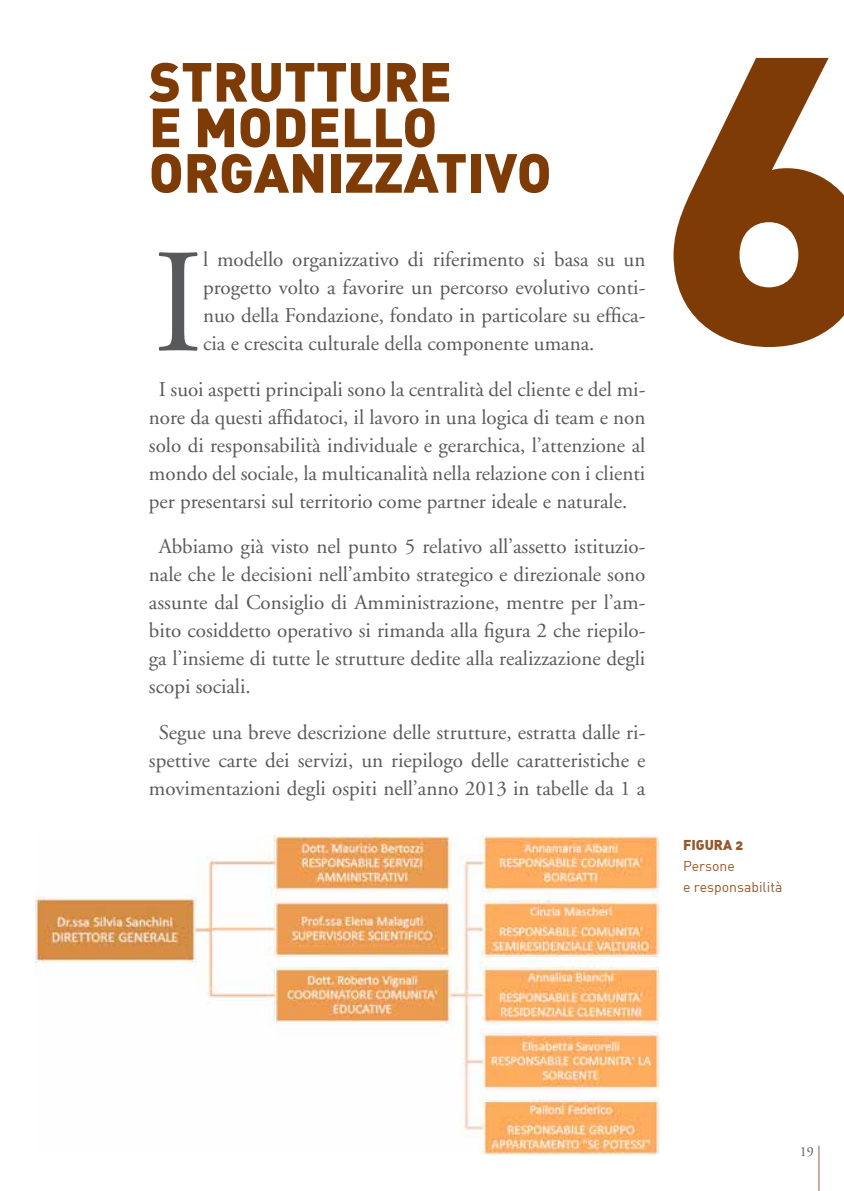
<style>
.page{position:relative;width:844px;height:1191px;background:#fff}
.page>*{position:absolute;margin:0;border:0;box-sizing:border-box;transform-origin:0 0}
.t1{font:900 402.5px "DIN";color:#7e3b05}
.t2{font:147.7px "Adobe Garamond";color:#58595b}
.t3{font:900 54.25px/45.5px "DIN";color:#7e3b05}
.t4{font:21px/28px "Adobe Garamond";color:#58595b;text-align:justify}
.t5{font:14px/21px "DIN";color:#94572b}
.t6{font:14px "DIN Black Alternate";color:#94572b}
.t7{font:14px "Adobe Garamond";color:#58595b}
</style>
<div class="page">
<hr style="left:818px;top:1145px;width:1px;height:46px;background:#905e4b">
<img style="left:36px;top:835px;width:622px;height:319px">
<h3 class="t3" style="left:149px;top:56px;width:133px">STRUTTU</h3>
<h3 class="t3" style="left:383px;top:56px;width:63px">RE</h3>
<h3 class="t3" style="left:149px;top:102px;width:156px">E MODELL</h3>
<h3 class="t3" style="left:149px;top:102px;width:404px;text-indent:253px">O<br>ORGANIZZAT IVO</h3>
<h2 class="t2" style="left:153px;top:224px;width:51px">I</h2>
<p class="t4" style="left:203px;top:246px;width:443px">l modello organizzativo di riferimento si basa su un progetto volto a favorire un percorso evolutivo conti&shy;nuo della Fondazione, fondato in particolare su effica&shy;cia e crescita culturale della componente umana.</p>
<p class="t4" style="left:149px;top:376px;width:498px;text-indent:10px">I suoi aspetti principali sono la centralità del cliente e del mi&shy;nore da questi affidatoci, il lavoro in una logica di team e non solo di responsabilità individuale e gerarchica, l’attenzione al mondo del sociale, la multicanalità nella relazione con i clienti per presentarsi sul territorio come partner ideale e naturale.</p>
<p class="t4" style="left:149px;top:533px;width:498px;text-indent:10px">Abbiamo già visto nel punto 5 relativo all’assetto istituzio&shy;nale che le decisioni nell’ambito strategico e direzionale sono assunte dal Consiglio di Amministrazione, mentre per l’am&shy;bito cosiddetto operativo si rimanda alla figura 2 che riepilo&shy;ga l’insieme di tutte le strutture dedite alla realizzazione degli scopi sociali.</p>
<p class="t4" style="left:149px;top:718px;width:498px;text-align:center">Segue una breve descrizione delle strutture, estratta dalle ri&shy;spettive carte dei servizi, un riepilogo delle caratteristiche e movimentazioni degli ospiti nell’anno 2013 in tabelle da 1 a</p>
<h1 class="t1" style="left:658px;top:-71px;width:225px">6</h1>
<p class="t6" style="left:682px;top:835px;width:62px">FIGURA 2</p>
<p class="t5" style="left:682px;top:854px;width:101px">Persone<br>e responsabilità</p>
<p class="t7" style="left:799px;top:1143px;width:15px">19</p>
</div>
